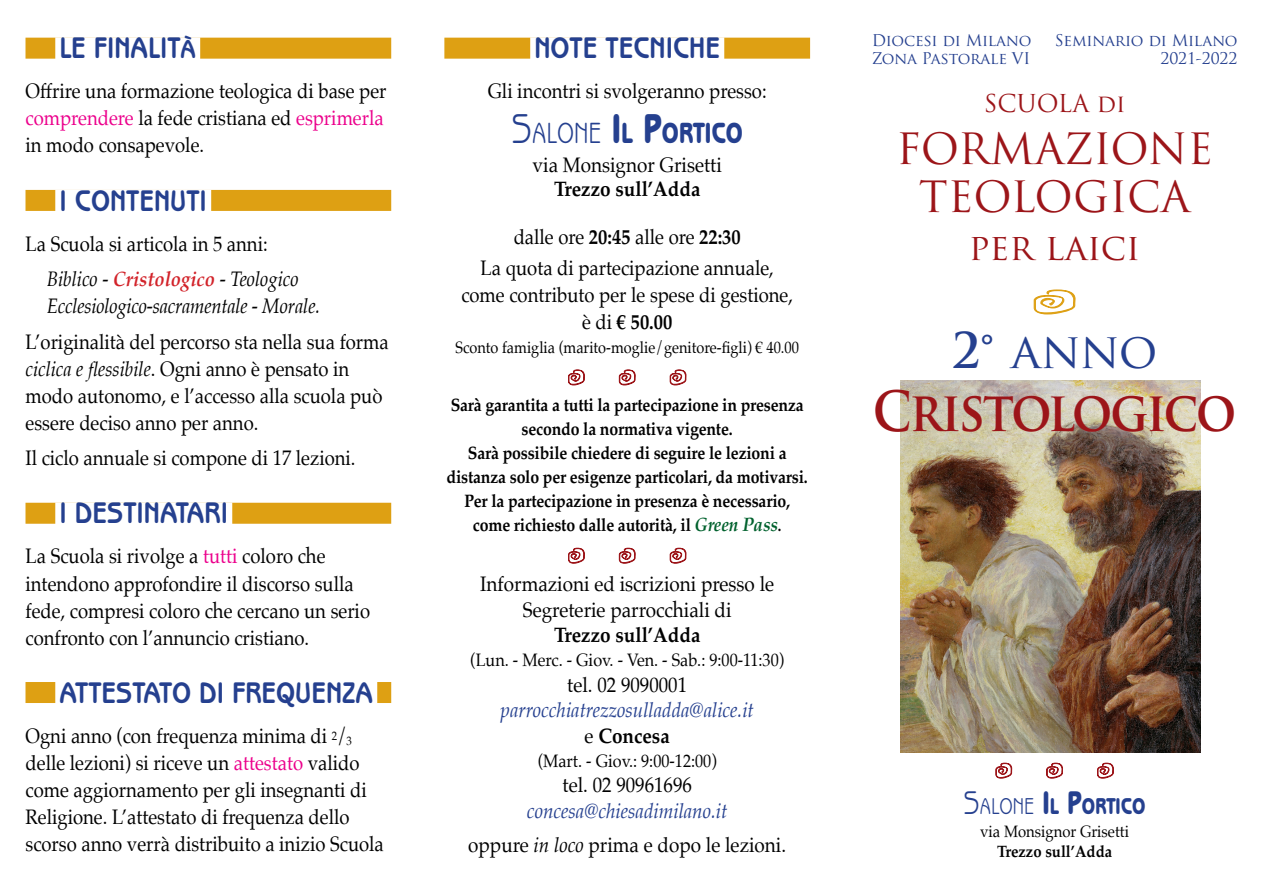
<style>
.page{position:relative;width:1263px;height:893px;background:#fff}
.page>*{position:absolute;margin:0;border:0;box-sizing:border-box;transform-origin:0 0}
.t1{font:700 54px "Trajan Pro";letter-spacing:-.04em;color:#9c1519;scale:.9 1}
.t2{font:48px "Trajan Pro";color:#25408f}
.t3{font:42px/48px "Trajan Pro";color:#9c1519;text-align:center}
.t4{font:36px "Trajan Pro";color:#9c1519}
.t5{font:700 30px "Benguiat Gothic";color:#25408f;scale:.88 1}
.t6{font:800 29.4px "Benguiat Gothic";color:#25408f;scale:.8 1}
.t7{font:24px "Trajan Pro";color:#9c1519}
.t8{font:800 23.1px "Benguiat Gothic";color:#25408f;scale:.8 1}
.t9{font:21px/27px "Palatino";color:#000;scale:.88 1}
.t10{font:21px/25.5px "Palatino";color:#000;text-align:center;scale:.9 1}
.t11{font:italic 21px/25.5px "Palatino";color:#25408f;text-align:center;scale:.9 1}
.t12{font:italic 21px "Palatino";letter-spacing:-.01em;color:#000;scale:.88 1}
.t13{font:700 21px "Palatino";color:#000;scale:.9 1}
.t14{font:700 18px/24px "Palatino";letter-spacing:-.01em;color:#000;text-align:center;scale:.88 1}
.t15{font:18px "Palatino";color:#000;scale:.9 1}
.t16{font:16.5px "Palatino";color:#000;scale:.88 1}
.t17{font:16.5px "Palatino";color:#000;scale:.9 1}
.t18{font:700 16.5px "Palatino";color:#000;scale:.9 1}
.t19{font:15.75px "Trajan Pro";letter-spacing:-.01em;color:#25408f}
.s1{font-size:26.25px}
.s2{color:#ec008c}
.s3{font-style:italic}
.s4{font-weight:700;font-style:italic;color:#d2232a}
.s5{font-size:12.3px}
.s6{font-weight:400;font-size:42px}
.s7{font-weight:400}
.s8{font-size:42px}
.s9{font-weight:700}
.s10{font-style:italic;font-size:19.5px;color:#00612d}
.s11{font-size:16.5px}
.s12{font-style:normal;color:#000}
.s13{font-weight:700;font-style:normal;color:#000}
.s14{font-style:italic;color:#25408f}
.s15{font-weight:400;font-size:33px}
.s16{font-size:33px}
</style>
<div class="page">
<img style="left:900px;top:381px;width:300px;height:371px">
<div style="left:26px;top:38px;width:365px;height:21px;background:#dea013"></div>
<div style="left:55px;top:37px;width:145px;height:24px;background:#fff"></div>
<div style="left:26px;top:190px;width:365px;height:21px;background:#dea013"></div>
<div style="left:55px;top:190px;width:156px;height:24px;background:#fff"></div>
<div style="left:26px;top:503px;width:365px;height:21px;background:#dea013"></div>
<div style="left:55px;top:502px;width:177px;height:24px;background:#fff"></div>
<div style="left:26px;top:682px;width:365px;height:21px;background:#dea013"></div>
<div style="left:55px;top:682px;width:322px;height:24px;background:#fff"></div>
<div style="left:444px;top:38px;width:366px;height:21px;background:#dea013"></div>
<div style="left:530px;top:37px;width:194px;height:24px;background:#fff"></div>
<svg style="left:568px;top:369px;width:118px;height:17px"></svg>
<svg style="left:568px;top:548px;width:118px;height:16px"></svg>
<svg style="left:1033px;top:289px;width:43px;height:26px"></svg>
<svg style="left:995px;top:762px;width:119px;height:17px"></svg>
<h3 class="t5" style="left:60px;top:31px;width:156px">LE FINALIT<span class="s1">à</span></h3>
<p class="t9" style="left:26px;top:78px;width:412px">Offrire una formazione teologica di base per <span class="s2">comprendere</span> la fede cristiana ed <span class="s2">esprimerla </span>in modo consapevole.</p>
<h3 class="t5" style="left:60px;top:183px;width:169px">I CONTENUTI</h3>
<p class="t9" style="left:47px;top:226px;width:288px;line-height:35.5px;text-indent:-21px">La Scuola si articola in 5 anni:<br><span class="s3">Biblico -</span> <span class="s4">Cristologico</span> <span class="s3">- Teologico</span></p>
<p class="t12" style="left:47px;top:288px;width:312px">Ecclesiologico-sacramentale - Morale.</p>
<p class="t9" style="left:26px;top:328px;width:414px">L’originalità del percorso sta nella sua forma <span class="s3">ciclica e flessibile</span>. Ogni anno è pensato in modo autonomo, e l’accesso alla scuola può essere deciso anno per anno.</p>
<p class="t9" style="left:26px;top:444px;width:377px">Il ciclo annuale si compone di 17 lezioni.</p>
<h3 class="t5" style="left:60px;top:496px;width:193px">I DESTINATARI</h3>
<p class="t9" style="left:26px;top:543px;width:393px">La Scuola si rivolge a <span class="s2">tutti</span> coloro che intendono approfondire il discorso sulla fede, compresi coloro che cercano un serio confronto con l’annuncio cristiano.</p>
<h3 class="t5" style="left:60px;top:675px;width:358px">ATTESTATO DI FREQUENZA</h3>
<p class="t9" style="left:26px;top:722px;width:409px">Ogni anno (con frequenza minima di <span class="s5">2</span>/<sub>3 </sub>delle lezioni) si riceve un <span class="s2">attestato</span> valido come aggiornamento per gli insegnanti di Religione. L’attestato di frequenza dello scorso anno verrà distribuito a inizio Scuola</p>
<h3 class="t5" style="left:534px;top:31px;width:212px">NOTE TECNICHE</h3>
<p class="t9" style="left:488px;top:78px;width:318px">Gli incontri si svolgeranno presso:</p>
<h3 class="t6" style="left:512px;top:116px;width:290px"><span class="s6">S</span><span class="s7">ALONE</span> <span class="s8">I</span>L <span class="s8">P</span>ORTICO</h3>
<p class="t10" style="left:532px;top:152px;width:212px">via Monsignor Grisetti</p>
<p class="t13" style="left:554px;top:171px;width:164px">Trezzo sull’Adda</p>
<p class="t9" style="left:481px;top:221px;width:335px;line-height:31.2px;text-align:center">dalle ore <span class="s9">20:45</span> alle ore <span class="s9">22:30<br></span>La quota di partecipazione annuale,</p>
<p class="t9" style="left:461px;top:281px;width:378px;text-align:center">come contributo per le spese di gestione, è di <span class="s9">€ 50.00</span></p>
<p class="t16" style="left:455px;top:334px;width:392px">Sconto famiglia (marito-moglie/genitore-figli) € 40.00</p>
<p class="t14" style="left:447px;top:393px;width:412px">Sarà garantita a tutti la partecipazione in presenza secondo la normativa vigente.<br>Sarà possibile chiedere di seguire le lezioni a distanza solo per esigenze particolari, da motivarsi.<br>Per la partecipazione in presenza è necessario, come richiesto dalle autorità, il <span class="s10">Green Pass</span><span class="s11">.</span></p>
<p class="t10" style="left:480px;top:571px;width:328px">Informazioni ed iscrizioni presso le<br>Segreterie parrocchiali di</p>
<p class="t13" style="left:554px;top:617px;width:164px">Trezzo sull’Adda</p>
<p class="t15" style="left:470px;top:645px;width:350px">(Lun. - Merc. - Giov. - Ven. - Sab.: 9:00-11:30)</p>
<p class="t10" style="left:567px;top:672px;width:135px">tel. 02 9090001</p>
<p class="t11" style="left:501px;top:697px;width:283px">parrocchiatrezzosulladda@alice.it <span class="s12">e</span> <span class="s13">Concesa</span></p>
<p class="t15" style="left:538px;top:746px;width:200px">(Mart. - Giov.: 9:00-12:00)</p>
<p class="t10" style="left:562px;top:772px;width:145px">tel. 02 90961696</p>
<p class="t10" style="left:468px;top:793px;width:355px;line-height:34px"><span class="s14">concesa@chiesadimilano.it<br></span>oppure <span class="s3">in loco</span> prima e dopo le lezioni.</p>
<p class="t19" style="left:872px;top:30px;width:161px">Diocesi di Milano</p>
<p class="t19" style="left:1055px;top:30px;width:184px">Seminario di Milano</p>
<p class="t19" style="left:872px;top:48px;width:160px">Zona Pastorale VI</p>
<p class="t19" style="left:1160px;top:48px;width:78px">2021-2022</p>
<p class="t7" style="left:984px;top:88px;width:143px">SCUOLA di</p>
<h3 class="t3" style="left:896px;top:125px;width:319px">FORMAZIONE<br>TEOLOGICA</h3>
<h3 class="t4" style="left:969px;top:224px;width:173px">per laici</h3>
<h2 class="t2" style="left:951px;top:320px;width:208px"><span class="s9">2</span>° anno</h2>
<h1 class="t1" style="left:873px;top:378px;width:405px">CRISTOLOGICO</h1>
<p class="t8" style="left:964px;top:792px;width:228px"><span class="s15">S</span><span class="s7">ALONE</span> <span class="s16">I</span>L <span class="s16">P</span>ORTICO</p>
<p class="t17" style="left:980px;top:818px;width:167px">via Monsignor Grisetti</p>
<p class="t18" style="left:997px;top:837px;width:129px">Trezzo sull’Adda</p>
</div>
